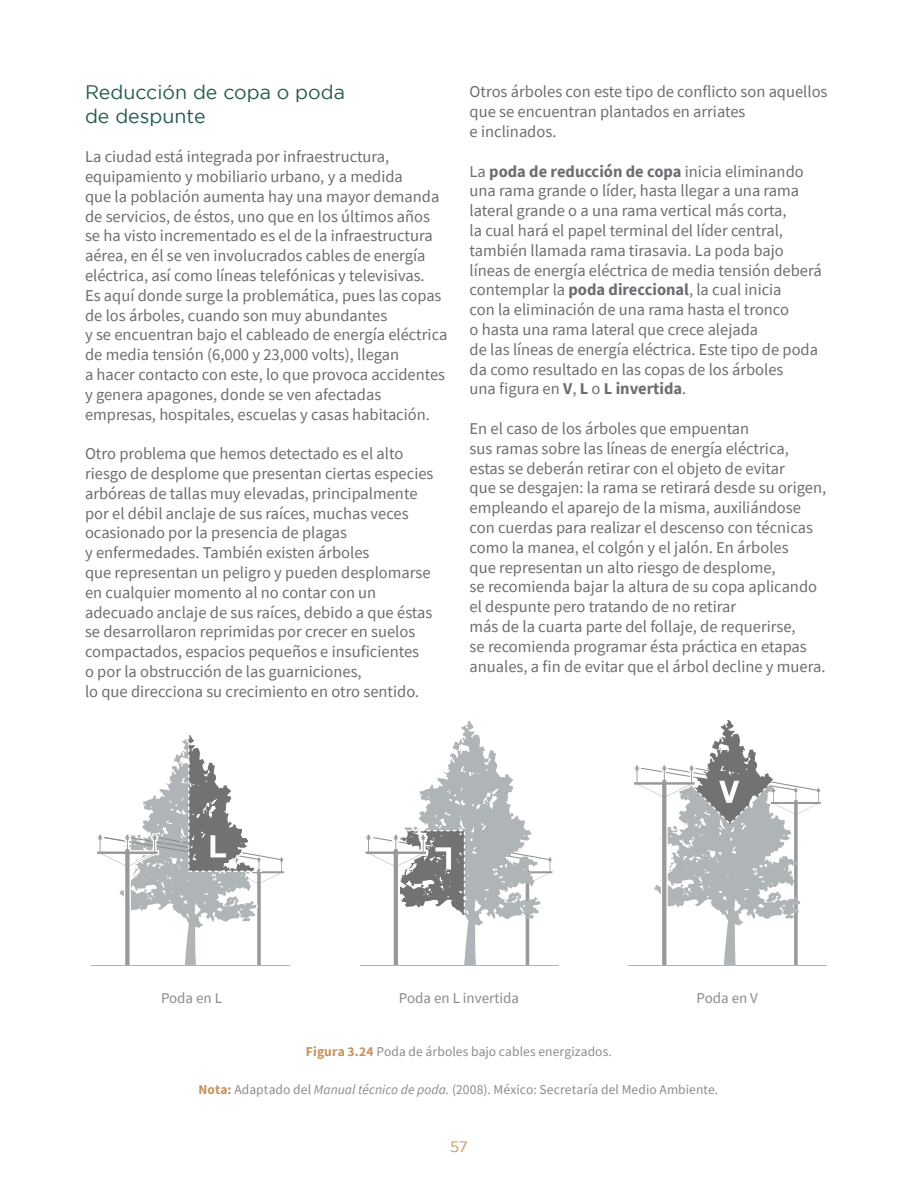
<style>
.page{position:relative;width:918px;height:1188px;background:#fff}
.page>*{position:absolute;margin:0;border:0;box-sizing:border-box;transform-origin:0 0}
.t1{font:19.5px/23.4px "Gotham";color:#245b4e}
.t2{font:16.5px/19.8px "Source Sans Pro";color:#6c6d70}
.t3{font:15px "Source Sans Pro";color:#8a8b8d}
.t4{font:15px "Gotham";color:#c3945d}
.t5{font:13.5px "Source Sans Pro";letter-spacing:.01em;color:#8a8b8d}
.s1{font-weight:700}
.s2{font-weight:700;color:#c3945d}
.s3{font-style:italic}
</style>
<div class="page">
<svg style="left:365px;top:721px;width:188px;height:244px"></svg>
<svg style="left:97px;top:735px;width:187px;height:230px"></svg>
<hr style="left:91px;top:965px;width:199px;height:1px;background:#afb4b6">
<hr style="left:360px;top:965px;width:198px;height:1px;background:#afb4b6">
<hr style="left:628px;top:965px;width:199px;height:1px;background:#afb4b6">
<svg style="left:633px;top:720px;width:188px;height:245px"></svg>
<p class="t1" style="left:85px;top:80px;width:262px">Reducción de copa o poda de despunte</p>
<p class="t2" style="left:85px;top:147px;width:364px">La ciudad está integrada por infraestructura, equipamiento y mobiliario urbano, y a medida<br>que la población aumenta hay una mayor demanda de servicios, de éstos, uno que en los últimos años se ha visto incrementado es el de la infraestructura aérea, en él se ven involucrados cables de energía eléctrica, así como líneas telefónicas y televisivas.<br>Es aquí donde surge la problemática, pues las copas de los árboles, cuando son muy abundantes<br>y se encuentran bajo el cableado de energía eléctrica de media tensión (6,000 y 23,000 volts), llegan<br>a hacer contacto con este, lo que provoca accidentes y genera apagones, donde se ven afectadas empresas, hospitales, escuelas y casas habitación.</p>
<p class="t2" style="left:85px;top:444px;width:350px">Otro problema que hemos detectado es el alto riesgo de desplome que presentan ciertas especies arbóreas de tallas muy elevadas, principalmente por el débil anclaje de sus raíces, muchas veces ocasionado por la presencia de plagas<br>y enfermedades. También existen árboles<br>que representan un peligro y pueden desplomarse en cualquier momento al no contar con un adecuado anclaje de sus raíces, debido a que éstas se desarrollaron reprimidas por crecer en suelos compactados, espacios pequeños e insuficientes<br>o por la obstrucción de las guarniciones,<br>lo que direcciona su crecimiento en otro sentido.</p>
<p class="t2" style="left:470px;top:82px;width:359px">Otros árboles con este tipo de conflicto son aquellos que se encuentran plantados en arriates<br>e inclinados.</p>
<p class="t2" style="left:470px;top:161px;width:354px">La <span class="s1">poda de reducción de copa</span> inicia eliminando una rama grande o líder, hasta llegar a una rama lateral grande o a una rama vertical más corta,<br>la cual hará el papel terminal del líder central, también llamada rama tirasavia. La poda bajo líneas de energía eléctrica de media tensión deberá contemplar la <span class="s1">poda direccional</span>, la cual inicia<br>con la eliminación de una rama hasta el tronco<br>o hasta una rama lateral que crece alejada<br>de las líneas de energía eléctrica. Este tipo de poda da como resultado en las copas de los árboles<br>una figura en <span class="s1">V</span>, <span class="s1">L</span> o <span class="s1">L invertida</span>.</p>
<p class="t2" style="left:470px;top:419px;width:358px">En el caso de los árboles que empuentan<br>sus ramas sobre las líneas de energía eléctrica, estas se deberán retirar con el objeto de evitar<br>que se desgajen: la rama se retirará desde su origen, empleando el aparejo de la misma, auxiliándose con cuerdas para realizar el descenso con técnicas como la manea, el colgón y el jalón. En árboles<br>que representan un alto riesgo de desplome,<br>se recomienda bajar la altura de su copa aplicando el despunte pero tratando de no retirar<br>más de la cuarta parte del follaje, de requerirse,<br>se recomienda programar ésta práctica en etapas anuales, a fin de evitar que el árbol decline y muera.</p>
<p class="t3" style="left:161px;top:988px;width:63px">Poda en L</p>
<p class="t3" style="left:399px;top:988px;width:122px">Poda en L invertida</p>
<p class="t3" style="left:697px;top:988px;width:63px">Poda en V</p>
<p class="t5" style="left:306px;top:1043px;width:308px"><span class="s2">Figura 3.24</span> Poda de árboles bajo cables energizados.</p>
<p class="t5" style="left:198px;top:1081px;width:521px"><span class="s2">Nota:</span> Adaptado del <span class="s3">Manual técnico de poda.</span> (2008). México: Secretaría del Medio Ambiente.</p>
<p class="t4" style="left:450px;top:1139px;width:19px">57</p>
</div>
